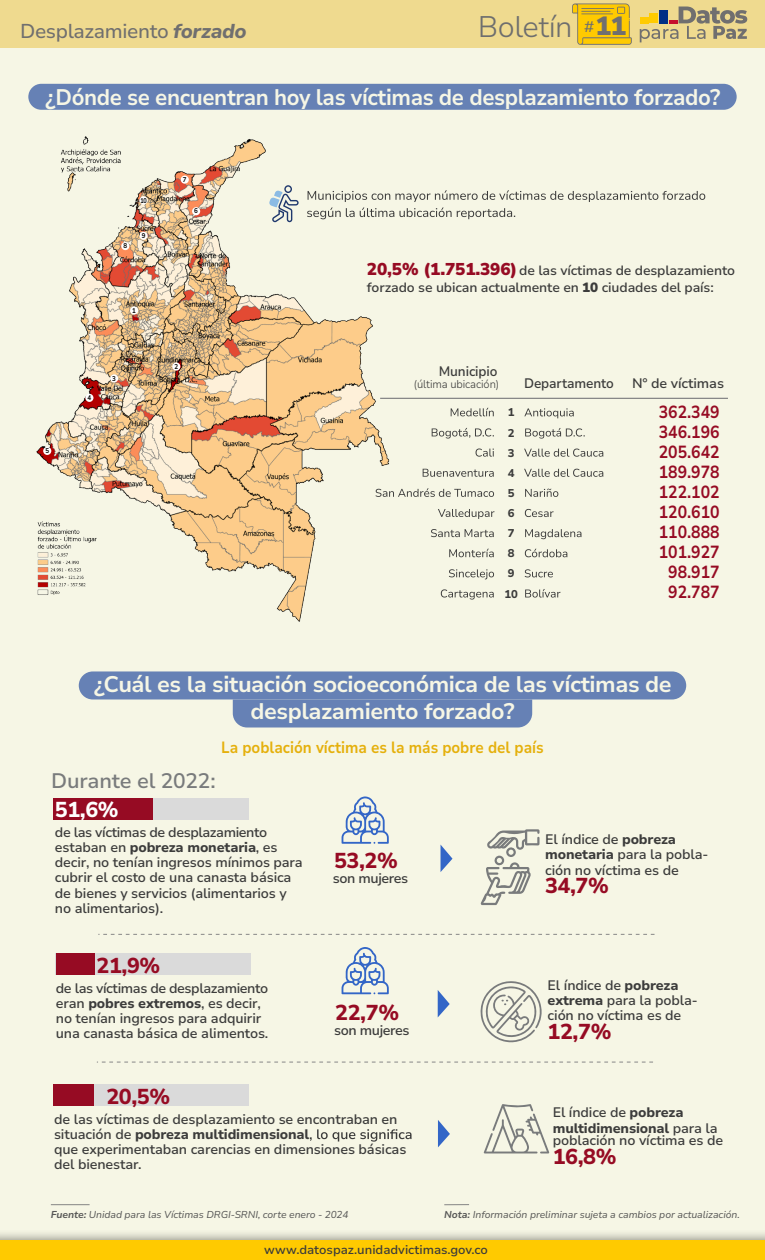
<style>
.page{position:relative;width:765px;height:1260px;background:#f6f6e5}
.page>*{position:absolute;margin:0;border:0;box-sizing:border-box;transform-origin:0 0}
.t1{font:300 29.62px "Nunito Sans 10 pt";letter-spacing:-.02em;color:#6e6e6e}
.t2{font:700 22.5px/26.2px "Nunito Sans 10 pt";letter-spacing:-.02em;color:#f6f6e5;text-align:center}
.t3{font:700 22.5px "Nunito Sans 10 pt";letter-spacing:-.02em;color:#f6f6e5;scale:.95 1}
.t4{font:800 21.5px "Nunito Sans 10 pt";letter-spacing:-.02em;color:#960b23}
.t5{font:800 21.5px "Nunito Sans 10 pt";color:#fff}
.t6{font:600 21px "Nunito Sans 10 pt";letter-spacing:-.01em;color:#797b7c}
.t7{font:500 20px "Nunito Sans 10 pt";letter-spacing:-.02em;color:#706f6f}
.t8{font:700 17.5px/20px "Nunito Sans 10 pt";color:#960b23;text-align:center;scale:.9 1}
.t9{font:700 16.25px "Nunito Sans 10 pt";color:#e5b00c;scale:.9 1}
.t10{font:600 13.75px/15.1px "Nunito Sans 10 pt";letter-spacing:-.01em;color:#3c3c3b}
.t11{font:800 13.75px/15.1px "Nunito Sans 10 pt";letter-spacing:-.01em;color:#3c3c3b}
.t12{font:600 13.75px "Nunito Sans 10 pt";letter-spacing:-.01em;color:#3c3c3b;scale:.95 1}
.t13{font:600 13.75px "Nunito Sans 10 pt";letter-spacing:-.03em;color:#3c3c3b}
.t14{font:600 13.38px/17.2px "Nunito Sans 10 pt";letter-spacing:-.01em;color:#3c3c3b}
.t15{font:600 12.5px "Nunito Sans 10 pt";color:#3c3c3b}
.t16{font:300 11.25px "Nunito Sans 10 pt";letter-spacing:-.01em;color:#3c3c3b;scale:.95 1}
.t17{font:800 11.25px/20.1px "Nunito Sans 10 pt";color:#3c3c3b}
.t18{font:italic 10px "Nunito Sans 10 pt";letter-spacing:-.01em;color:#575756}
.t19{font:700 6.88px "Nunito Sans 10 pt";color:#000;scale:.9 1}
.t20{font:700 6.88px "Nunito Sans 10 pt";color:#000;scale:.8 1}
.s1{font-weight:800;font-style:italic}
.s2{font-weight:900;font-size:26.25px;color:#706f6f}
.s3{font-weight:900;font-size:17.12px;color:#960b23}
.s4{font-weight:900}
.s5{font-weight:800}
.s6{font-weight:600}
.s7{font-weight:700}
</style>
<div class="page">
<svg style="left:451px;top:408px;width:43px;height:8px"></svg>
<svg style="left:432px;top:428px;width:62px;height:11px"></svg>
<svg style="left:476px;top:449px;width:18px;height:8px"></svg>
<svg style="left:423px;top:469px;width:71px;height:8px"></svg>
<svg style="left:398px;top:488px;width:96px;height:9px"></svg>
<svg style="left:438px;top:509px;width:57px;height:10px"></svg>
<svg style="left:431px;top:529px;width:63px;height:8px"></svg>
<svg style="left:449px;top:549px;width:45px;height:8px"></svg>
<svg style="left:449px;top:569px;width:45px;height:10px"></svg>
<svg style="left:441px;top:589px;width:53px;height:11px"></svg>
<svg style="left:524px;top:408px;width:50px;height:10px"></svg>
<svg style="left:525px;top:428px;width:60px;height:11px"></svg>
<svg style="left:524px;top:449px;width:79px;height:8px"></svg>
<svg style="left:524px;top:469px;width:79px;height:8px"></svg>
<svg style="left:525px;top:489px;width:33px;height:8px"></svg>
<svg style="left:525px;top:509px;width:29px;height:8px"></svg>
<svg style="left:525px;top:529px;width:56px;height:10px"></svg>
<svg style="left:525px;top:549px;width:42px;height:8px"></svg>
<svg style="left:525px;top:569px;width:28px;height:8px"></svg>
<svg style="left:525px;top:589px;width:36px;height:9px"></svg>
<hr style="left:380px;top:398px;width:348px;height:1px;background:#878787">
<svg style="left:480px;top:829px;width:60px;height:76px"></svg>
<svg style="left:480px;top:981px;width:62px;height:61px"></svg>
<svg style="left:484px;top:1104px;width:65px;height:49px"></svg>
<div style="left:54px;top:799px;width:195px;height:21px;background:#dadada"></div>
<div style="left:54px;top:798px;width:99px;height:22px;background:#960b23"></div>
<div style="left:56px;top:954px;width:195px;height:21px;background:#dadada"></div>
<div style="left:56px;top:954px;width:39px;height:21px;background:#960b23"></div>
<div style="left:54px;top:1085px;width:195px;height:21px;background:#dadada"></div>
<div style="left:54px;top:1085px;width:40px;height:21px;background:#960b23"></div>
<svg style="left:310px;top:1129px;width:102px;height:13px"></svg>
<svg style="left:441px;top:845px;width:12px;height:27px"></svg>
<svg style="left:438px;top:990px;width:12px;height:27px"></svg>
<svg style="left:438px;top:1120px;width:12px;height:27px"></svg>
<svg style="left:98px;top:934px;width:557px;height:1px"></svg>
<svg style="left:97px;top:1062px;width:556px;height:1px"></svg>
<svg style="left:342px;top:797px;width:47px;height:47px"></svg>
<svg style="left:342px;top:947px;width:47px;height:47px"></svg>
<div style="left:28px;top:84px;width:709px;height:26px;background:#6681b5;border-radius:13px"></div>
<div style="left:79px;top:671px;width:607px;height:28px;background:#6681b5;border-radius:14px"></div>
<svg style="left:233px;top:699px;width:299px;height:29px;background:#6b85b6"></svg>
<hr style="left:51px;top:1204px;width:39px;height:1px;background:#848484">
<svg style="left:444px;top:1204px;width:25px;height:1px"></svg>
<svg style="left:398px;top:190px;width:307px;height:12px"></svg>
<svg style="left:399px;top:208px;width:116px;height:11px"></svg>
<img style="left:36px;top:136px;width:362px;height:486px">
<div style="left:130px;top:306px;width:8px;height:9px;background:#fff;border-radius:50%"></div>
<div style="left:172px;top:362px;width:8px;height:9px;background:#fff;border-radius:50%"></div>
<div style="left:110px;top:374px;width:8px;height:8px;background:#fff;border-radius:50%"></div>
<div style="left:85px;top:394px;width:8px;height:8px;background:#fff;border-radius:50%"></div>
<div style="left:43px;top:447px;width:8px;height:8px;background:#fff;border-radius:50%"></div>
<div style="left:192px;top:207px;width:8px;height:8px;background:#fff;border-radius:50%"></div>
<div style="left:181px;top:176px;width:8px;height:8px;background:#fff;border-radius:50%"></div>
<div style="left:121px;top:242px;width:8px;height:8px;background:#fff;border-radius:50%"></div>
<div style="left:140px;top:232px;width:8px;height:8px;background:#fff;border-radius:50%"></div>
<div style="left:140px;top:196px;width:8px;height:8px;background:#fff;border-radius:50%"></div>
<img style="left:36px;top:512px;width:113px;height:103px">
<div style="left:0;top:0;width:765px;height:48px;background:#efda8f"></div>
<svg style="left:0;top:1233px;width:765px;height:8px;background:#d9d2ac"></svg>
<div style="left:0;top:1241px;width:765px;height:19px;background:#ffca00"></div>
<svg style="left:640px;top:7px;width:107px;height:35px"></svg>
<svg style="left:572px;top:3px;width:60px;height:42px;background:#eabf1f"></svg>
<h3 class="t7" style="left:20px;top:17px;width:228px">Desplazamiento <span class="s1">forzado</span></h3>
<h1 class="t1" style="left:478px;top:7px;width:150px">Boletín <sup>#</sup><span class="s2">11</span></h1>
<h2 class="t3" style="left:46px;top:81px;width:712px">¿Dónde se encuentran hoy las víctimas de desplazamiento forzado?</h2>
<p class="t19" style="left:45px;top:446px;width:6px">5</p>
<p class="t20" style="left:140px;top:195px;width:9px">10</p>
<p class="t19" style="left:123px;top:241px;width:6px">8</p>
<p class="t19" style="left:142px;top:231px;width:6px">9</p>
<p class="t19" style="left:132px;top:305px;width:6px">1</p>
<p class="t19" style="left:88px;top:393px;width:6px">4</p>
<p class="t19" style="left:112px;top:373px;width:6px">3</p>
<p class="t19" style="left:183px;top:175px;width:6px">7</p>
<p class="t19" style="left:194px;top:206px;width:6px">6</p>
<p class="t19" style="left:174px;top:361px;width:6px">2</p>
<p class="t14" style="left:367px;top:261px;width:370px"><span class="s3">20,5% (1.751.396)</span>de las víctimas de desplazamiento forzado se ubican actualmente en <span class="s4">10</span> ciudades del país:</p>
<p class="t12" style="left:439px;top:361px;width:63px">Municipio</p>
<p class="t16" style="left:414px;top:376px;width:91px">(última ubicación)</p>
<p class="t12" style="left:524px;top:374px;width:96px">Departamento</p>
<p class="t10" style="left:632px;top:375px;width:94px">N° de víctimas</p>
<p class="t17" style="left:504px;top:402px;width:15px">1<br>2<br>3<br>4<br>5<br>6<br>7<br>8<br>9<br>10</p>
<p class="t8" style="left:659px;top:401px;width:69px">362.349<br>346.196<br>205.642<br>189.978<br>122.102<br>120.610<br>110.888<br>101.927<br>98.917<br>92.787</p>
<h2 class="t2" style="left:94px;top:671px;width:579px">¿Cuál es la situación socioeconómica de las víctimas de desplazamiento forzado?</h2>
<p class="t9" style="left:221px;top:735px;width:360px">La población víctima es la más pobre del país</p>
<h3 class="t6" style="left:51px;top:766px;width:166px">Durante el 2022:</h3>
<h3 class="t5" style="left:55px;top:794px;width:65px">51,6%</h3>
<p class="t10" style="left:55px;top:824px;width:249px">de las víctimas de desplazamiento estaban en <span class="s5">pobreza monetaria</span>, es decir, no tenían ingresos mínimos para cubrir el costo de una canasta básica de bienes y servicios (alimentarios y no alimentarios).</p>
<h3 class="t4" style="left:97px;top:950px;width:65px">21,9%</h3>
<p class="t10" style="left:56px;top:980px;width:214px">de las víctimas de desplazamiento eran <span class="s5">pobres extremos</span>, es decir, no tenían ingresos para adquirir una canasta básica de alimentos.</p>
<h3 class="t4" style="left:334px;top:845px;width:65px">53,2%</h3>
<p class="t13" style="left:333px;top:868px;width:77px">son mujeres</p>
<h3 class="t4" style="left:335px;top:997px;width:65px">22,7%</h3>
<p class="t13" style="left:334px;top:1020px;width:77px">son mujeres</p>
<h3 class="t4" style="left:106px;top:1081px;width:65px">20,5%</h3>
<p class="t10" style="left:54px;top:1111px;width:354px">de las víctimas de desplazamiento se encontraban en situación de <span class="s5">pobreza multidimensional<br></span>que experimentaban carencias en dimensiones básicas del bienestar.</p>
<p class="t10" style="left:545px;top:831px;width:165px">El índice de <span class="s5">pobreza monetaria</span> para la pobla&shy;ción no víctima es de</p>
<h3 class="t4" style="left:545px;top:870px;width:65px">34,7%</h3>
<p class="t10" style="left:548px;top:977px;width:152px">El índice de <span class="s5">pobreza extrema</span> para la pobla&shy;ción no víctima es de</p>
<h3 class="t4" style="left:548px;top:1016px;width:65px">12,7%</h3>
<p class="t11" style="left:553px;top:1105px;width:167px"><span class="s6">El índice de</span> pobreza multidimensional <span class="s6">para la</span></p>
<p class="t10" style="left:553px;top:1132px;width:172px">población no víctima es de</p>
<h3 class="t4" style="left:553px;top:1141px;width:65px">16,8%</h3>
<p class="t18" style="left:51px;top:1207px;width:299px"><span class="s7">Fuente:</span> Unidad para las Víctimas DRGI-SRNI, corte enero - 2024</p>
<p class="t18" style="left:444px;top:1207px;width:297px"><span class="s7">Nota:</span> Información preliminar sujeta a cambios por actualización.</p>
<p class="t15" style="left:264px;top:1240px;width:225px">www.datospaz.unidadvictimas.gov.co</p>
</div>
